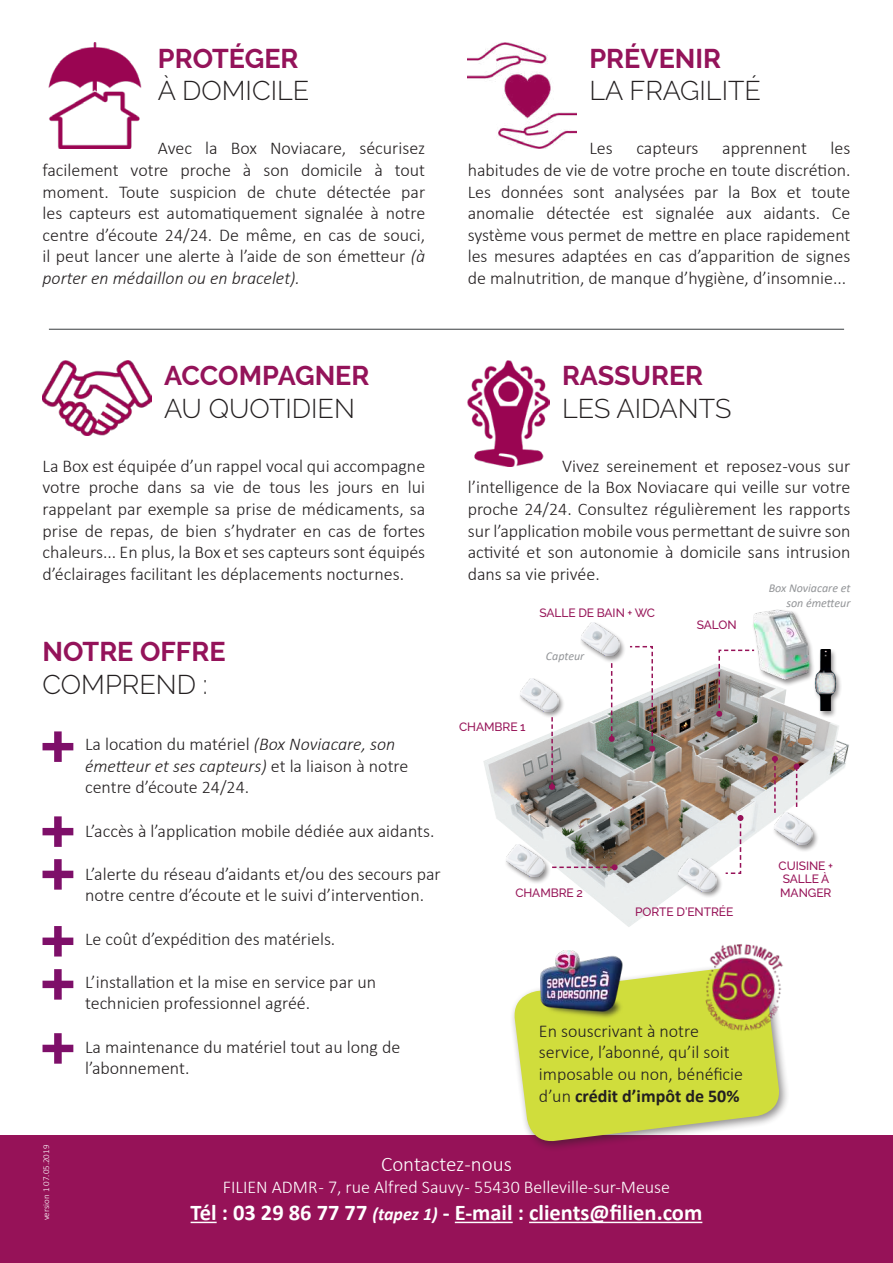
<style>
.page{position:relative;width:893px;height:1263px;background:#fff}
.page>*{position:absolute;margin:0;border:0;box-sizing:border-box;transform-origin:0 0}
.t1{font:300 27px "Raleway";color:#231f20}
.t2{font:700 27px "Raleway";color:#94135a}
.t3{font:700 22.5px "Calibri";color:#fff}
.t4{font:300 21px "Calibri";color:#fff}
.t5{font:300 18px/21.6px "Calibri";color:#231f20}
.t6{font:300 18px "Calibri";color:#fff}
.t7{font:500 12px/13.5px "Raleway";letter-spacing:-.005em;color:#981559}
.t8{font:italic 12px/14.4px "Calibri";color:#939598;text-align:right}
.t9{font:500 12px "Raleway";letter-spacing:-.005em;color:#98185a}
.t10{font:300 9px "Calibri";color:#fff}
.s1{font-style:italic}
.s2{font-weight:700}
.s3{font-style:italic;font-size:18px}
</style>
<div class="page">
<img style="left:468px;top:43px;width:109px;height:106px">
<img style="left:48px;top:43px;width:94px;height:106px">
<img style="left:468px;top:360px;width:81px;height:106px">
<hr style="left:49px;top:329px;width:795px;height:1px;background:#373b3f">
<img style="left:43px;top:360px;width:108px;height:75px">
<div style="left:0;top:1135px;width:893px;height:128px;background:#961258"></div>
<svg style="left:43px;top:731px;width:30px;height:31px"></svg>
<svg style="left:43px;top:816px;width:30px;height:31px"></svg>
<svg style="left:43px;top:859px;width:30px;height:31px"></svg>
<svg style="left:43px;top:926px;width:30px;height:30px"></svg>
<svg style="left:43px;top:969px;width:30px;height:31px"></svg>
<svg style="left:43px;top:1033px;width:30px;height:31px"></svg>
<div style="left:510px;top:961px;width:280px;height:191px;background:#231f20;opacity:.5"></div>
<svg style="left:512px;top:963px;width:270px;height:181px;background:#cfd257"></svg>
<img style="left:540px;top:951px;width:85px;height:70px">
<img style="left:691px;top:944px;width:99px;height:98px">
<svg style="left:191px;top:1222px;width:26px;height:1px"></svg>
<hr style="left:455px;top:1222px;width:58px;height:1px;background:#fff">
<hr style="left:529px;top:1222px;width:173px;height:1px;background:#fff">
<img style="left:483px;top:664px;width:366px;height:263px">
<svg style="left:794px;top:763px;width:6px;height:44px"></svg>
<svg style="left:772px;top:756px;width:6px;height:55px"></svg>
<div style="left:812px;top:649px;width:30px;height:69px;background:#231f20;opacity:.5"></div>
<img style="left:812px;top:649px;width:30px;height:61px">
<svg style="left:549px;top:719px;width:6px;height:71px"></svg>
<svg style="left:552px;top:864px;width:66px;height:6px"></svg>
<svg style="left:724px;top:815px;width:19px;height:60px"></svg>
<div style="left:580px;top:622px;width:47px;height:41px;background:#231f20;opacity:.5"></div>
<img style="left:582px;top:623px;width:38px;height:32px">
<svg style="left:628px;top:645px;width:27px;height:107px"></svg>
<svg style="left:609px;top:663px;width:6px;height:79px"></svg>
<div style="left:518px;top:678px;width:47px;height:41px;background:#231f20;opacity:.5"></div>
<img style="left:520px;top:679px;width:38px;height:32px">
<div style="left:504px;top:844px;width:47px;height:41px;background:#231f20;opacity:.5"></div>
<img style="left:506px;top:844px;width:38px;height:32px">
<div style="left:676px;top:858px;width:47px;height:41px;background:#231f20;opacity:.5"></div>
<img style="left:678px;top:859px;width:39px;height:32px">
<div style="left:772px;top:811px;width:47px;height:42px;background:#231f20;opacity:.5"></div>
<img style="left:774px;top:812px;width:39px;height:32px">
<div style="left:752px;top:609px;width:64px;height:78px;background:#231f20;opacity:.5"></div>
<img style="left:752px;top:609px;width:59px;height:72px">
<svg style="left:716px;top:649px;width:40px;height:68px"></svg>
<h1 class="t2" style="left:158px;top:43px;width:142px">PROTÉGER</h1>
<h1 class="t1" style="left:158px;top:76px;width:153px">À DOMICILE</h1>
<p class="t5" style="left:43px;top:137px;width:384px;text-align:justify;text-indent:115px">Avec la Box Noviacare, sécurisez facilement votre proche à son domicile à tout moment. Toute suspicion de chute détectée par les capteurs est automatiquement signalée à notre centre d’écoute 24/24. De même, en cas de souci, il peut lancer une alerte à l’aide de son émetteur <span class="s1">(à porter en médaillon ou en bracelet).</span></p>
<h1 class="t2" style="left:589px;top:43px;width:133px">PRÉVENIR</h1>
<h1 class="t1" style="left:589px;top:76px;width:173px">LA FRAGILITÉ</h1>
<p class="t5" style="left:468px;top:139px;width:384px;text-align:justify;text-indent:363px">les habitudes de vie de votre proche en toute discrétion.<br>Les données sont analysées par la Box et toute anomalie détectée est signalée aux aidants. Ce système vous permet de mettre en place rapidement les mesures adaptées en cas d’apparition de signes de malnutrition, de manque d’hygiène, d’insomnie...</p>
<p class="t5" style="left:589px;top:139px;width:25px">Les</p>
<p class="t5" style="left:636px;top:139px;width:64px">capteurs</p>
<p class="t5" style="left:722px;top:139px;width:86px">apprennent</p>
<h1 class="t2" style="left:164px;top:360px;width:207px">ACCOMPAGNER</h1>
<h1 class="t1" style="left:164px;top:393px;width:192px">AU QUOTIDIEN</h1>
<p class="t5" style="left:43px;top:455px;width:384px;text-align:justify">La Box est équipée d’un rappel vocal qui accompagne votre proche dans sa vie de tous les jours en lui rappelant par exemple sa prise de médicaments, sa prise de repas, de bien s’hydrater en cas de fortes chaleurs... En plus, la Box et ses capteurs sont équipés d’éclairages facilitant les déplacements nocturnes.</p>
<h1 class="t2" style="left:43px;top:636px;width:185px">NOTRE OFFRE</h1>
<h1 class="t1" style="left:43px;top:669px;width:167px">COMPREND :</h1>
<p class="t5" style="left:85px;top:733px;width:325px">La location du matériel <span class="s1">(Box Noviacare, son émetteur et ses capteurs)</span> et la liaison à notre centre d’écoute 24/24.</p>
<p class="t5" style="left:85px;top:820px;width:351px">L’accès à l’application mobile dédiée aux aidants.</p>
<p class="t5" style="left:85px;top:863px;width:357px">L’alerte du réseau d’aidants et/ou des secours par notre centre d’écoute et le suivi d’intervention.</p>
<p class="t5" style="left:85px;top:928px;width:252px">Le coût d’expédition des matériels.</p>
<p class="t5" style="left:85px;top:971px;width:293px">L’installation et la mise en service par un technicien professionnel agréé.</p>
<p class="t5" style="left:85px;top:1036px;width:317px">La maintenance du matériel tout au long de l’abonnement.</p>
<h1 class="t2" style="left:562px;top:360px;width:142px">RASSURER</h1>
<h1 class="t1" style="left:562px;top:393px;width:171px">LES AIDANTS</h1>
<p class="t5" style="left:468px;top:456px;width:384px;text-align:justify;text-indent:94px">Vivez sereinement et reposez-vous sur l’intelligence de la Box Noviacare qui veille sur votre proche 24/24. Consultez régulièrement les rapports sur l’application mobile vous permettant de suivre son activité et son autonomie à domicile sans intrusion dans sa vie privée.</p>
<p class="t8" style="left:769px;top:581px;width:83px">Box Noviacare et son émetteur</p>
<p class="t9" style="left:539px;top:606px;width:117px">SALLE DE BAIN + WC</p>
<p class="t8" style="left:546px;top:649px;width:40px">Capteur</p>
<p class="t7" style="left:459px;top:720px;width:68px">CHAMBRE 1</p>
<p class="t7" style="left:697px;top:618px;width:41px">SALON</p>
<p class="t9" style="left:515px;top:886px;width:69px">CHAMBRE 2</p>
<p class="t7" style="left:635px;top:905px;width:100px">PORTE D’ENTRÉE</p>
<p class="t7" style="left:779px;top:859px;width:56px">CUISINE +<br>SALLE À<br>MANGER</p>
<p class="t5" style="left:539px;top:1020px;width:206px">En souscrivant à notre service, l’abonné, qu’il soit imposable ou non, bénéficie d’un <span class="s2">crédit d’impôt de 50%</span></p>
<p class="t10" style="left:41px;top:1220px;width:77px;rotate:-90deg">version 1 07.05.2019</p>
<p class="t4" style="left:381px;top:1151px;width:132px">Contactez-nous</p>
<p class="t6" style="left:223px;top:1176px;width:449px">FILIEN ADMR - 7, rue Alfred Sauvy - 55430 Belleville-sur-Meuse</p>
<p class="t3" style="left:191px;top:1204px;width:513px">Tél : 03 29 86 77 77 <span class="s3">(tapez 1)</span> - E-mail : clients@filien.com</p>
</div>
